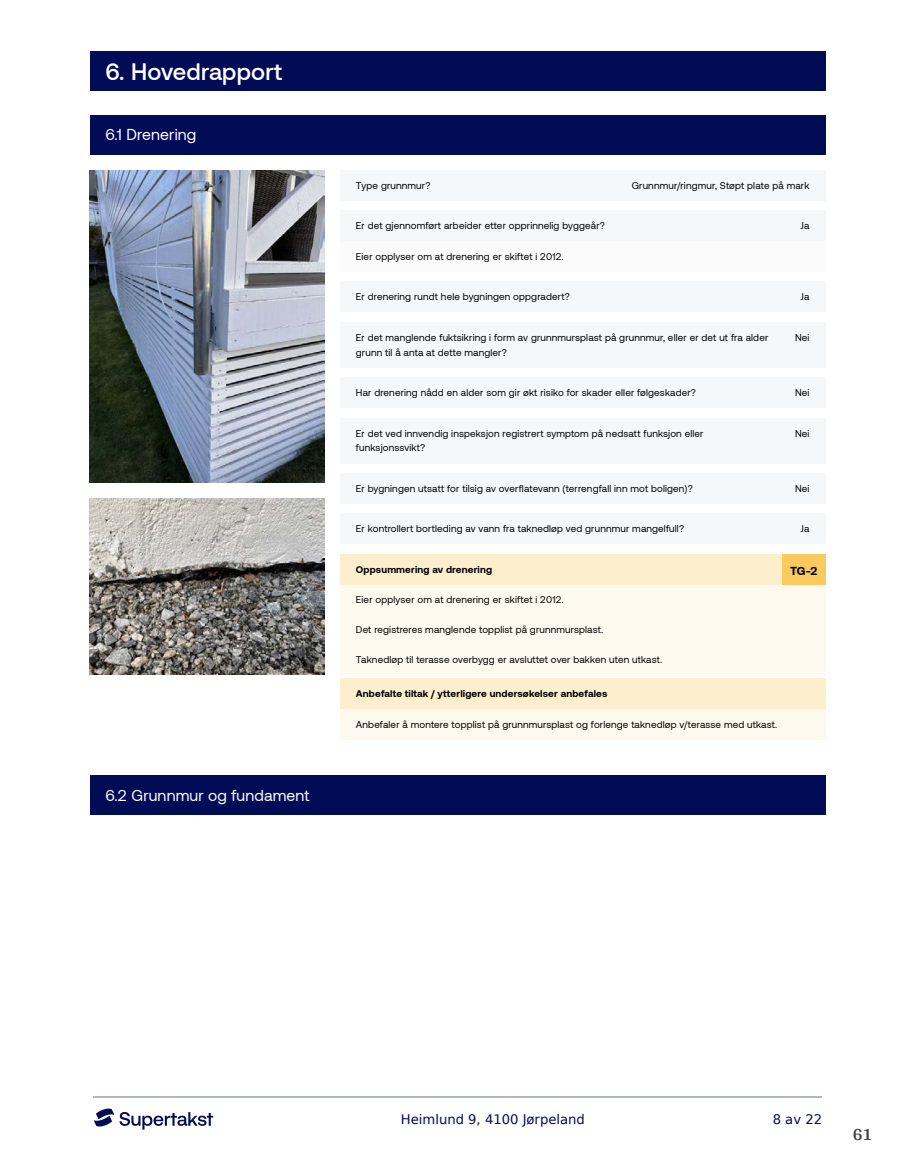
<style>
.page{position:relative;width:915px;height:1172px;background:#fff}
.page>*{position:absolute;margin:0;border:0;box-sizing:border-box;transform-origin:0 0}
.t1{font:500 23.7px "Aeonik";letter-spacing:.005em;color:#fff}
.t2{font:700 18px "Arya";color:#414749}
.t3{font:15.75px "Aeonik";letter-spacing:.01em;color:#fff}
.t4{font:13.2px "DejaVu Sans";color:#020c56}
.t5{font:700 11.85px "Aeonik";color:#000}
.t6{font:9.9px/14.9px "Aeonik";letter-spacing:.015em;color:#000}
.t7{font:700 9.9px "Aeonik";letter-spacing:.015em;color:#000}
</style>
<div class="page">
<hr style="left:93px;top:1097px;width:728px;height:1px;background:#b2b5cb">
<svg style="left:94px;top:1108px;width:119px;height:21px"></svg>
<div style="left:89px;top:52px;width:736px;height:39px;background:#020c56"></div>
<div style="left:89px;top:115px;width:736px;height:39px;background:#020c56"></div>
<div style="left:89px;top:775px;width:736px;height:40px;background:#020c56"></div>
<img style="left:89px;top:170px;width:235px;height:313px">
<img style="left:89px;top:499px;width:235px;height:175px">
<div style="left:340px;top:241px;width:485px;height:31px;background:#f5f7f8"></div>
<div style="left:340px;top:585px;width:485px;height:89px;background:#fef9ee"></div>
<div style="left:340px;top:709px;width:485px;height:31px;background:#fef9ee"></div>
<div style="left:340px;top:170px;width:485px;height:31px;background:#f5f7f8"></div>
<div style="left:340px;top:211px;width:485px;height:30px;background:#f5f7f8"></div>
<div style="left:340px;top:282px;width:485px;height:30px;background:#f5f7f8"></div>
<div style="left:340px;top:322px;width:485px;height:45px;background:#f5f7f8"></div>
<div style="left:340px;top:377px;width:485px;height:31px;background:#f5f7f8"></div>
<div style="left:340px;top:418px;width:485px;height:45px;background:#f5f7f8"></div>
<div style="left:340px;top:473px;width:485px;height:31px;background:#f5f7f8"></div>
<div style="left:340px;top:514px;width:485px;height:30px;background:#f5f7f8"></div>
<div style="left:340px;top:554px;width:485px;height:31px;background:#fdeece"></div>
<div style="left:781px;top:554px;width:44px;height:31px;background:#faca5f"></div>
<div style="left:340px;top:678px;width:485px;height:31px;background:#fdeece"></div>
<h1 class="t1" style="left:105px;top:59px;width:178px">6. Hovedrapport</h1>
<h3 class="t3" style="left:105px;top:126px;width:92px">6.1 Drenering</h3>
<h3 class="t3" style="left:105px;top:787px;width:206px">6.2 Grunnmur og fundament</h3>
<p class="t6" style="left:356px;top:178px;width:76px">Type grunnmur?</p>
<p class="t6" style="left:631px;top:178px;width:179px">Grunnmur/ringmur, Støpt plate på mark</p>
<p class="t6" style="left:356px;top:218px;width:250px">Er det gjennomført arbeider etter opprinnelig byggeår?</p>
<p class="t6" style="left:800px;top:218px;width:10px">Ja</p>
<p class="t6" style="left:356px;top:249px;width:209px">Eier opplyser om at drenering er skiftet i 2012.</p>
<p class="t6" style="left:356px;top:289px;width:215px">Er drenering rundt hele bygningen oppgradert?</p>
<p class="t6" style="left:800px;top:289px;width:10px">Ja</p>
<p class="t6" style="left:356px;top:330px;width:414px">Er det manglende fuktsikring i form av grunnmursplast på grunnmur, eller er det ut fra alder grunn til å anta at dette mangler?</p>
<p class="t6" style="left:794px;top:330px;width:16px">Nei</p>
<p class="t6" style="left:356px;top:385px;width:341px">Har drenering nådd en alder som gir økt risiko for skader eller følgeskader?</p>
<p class="t6" style="left:794px;top:385px;width:16px">Nei</p>
<p class="t6" style="left:356px;top:426px;width:349px">Er det ved innvendig inspeksjon registrert symptom på nedsatt funksjon eller funksjonssvikt?</p>
<p class="t6" style="left:794px;top:426px;width:16px">Nei</p>
<p class="t6" style="left:356px;top:481px;width:338px">Er bygningen utsatt for tilsig av overflatevann (terrengfall inn mot boligen)?</p>
<p class="t6" style="left:794px;top:481px;width:16px">Nei</p>
<p class="t6" style="left:356px;top:521px;width:329px">Er kontrollert bortleding av vann fra taknedløp ved grunnmur mangelfull?</p>
<p class="t6" style="left:800px;top:521px;width:10px">Ja</p>
<p class="t7" style="left:356px;top:564px;width:138px">Oppsummering av drenering</p>
<p class="t5" style="left:789px;top:564px;width:29px">TG-2</p>
<p class="t6" style="left:356px;top:592px;width:209px">Eier opplyser om at drenering er skiftet i 2012.</p>
<p class="t6" style="left:356px;top:622px;width:249px">Det registreres manglende topplist på grunnmursplast.</p>
<p class="t6" style="left:356px;top:652px;width:308px">Taknedløp til terasse overbygg er avsluttet over bakken uten utkast.</p>
<p class="t7" style="left:356px;top:688px;width:253px">Anbefalte tiltak / ytterligere undersøkelser anbefales</p>
<p class="t6" style="left:356px;top:717px;width:422px">Anbefaler å montere topplist på grunnmursplast og forlenge taknedløp v/terasse med utkast.</p>
<h3 class="t4" style="left:400px;top:1108px;width:185px">Heimlund 9, 4100 Jørpeland</h3>
<h3 class="t4" style="left:772px;top:1108px;width:51px">8 av 22</h3>
<h2 class="t2" style="left:852px;top:1123px;width:21px">61</h2>
</div>
